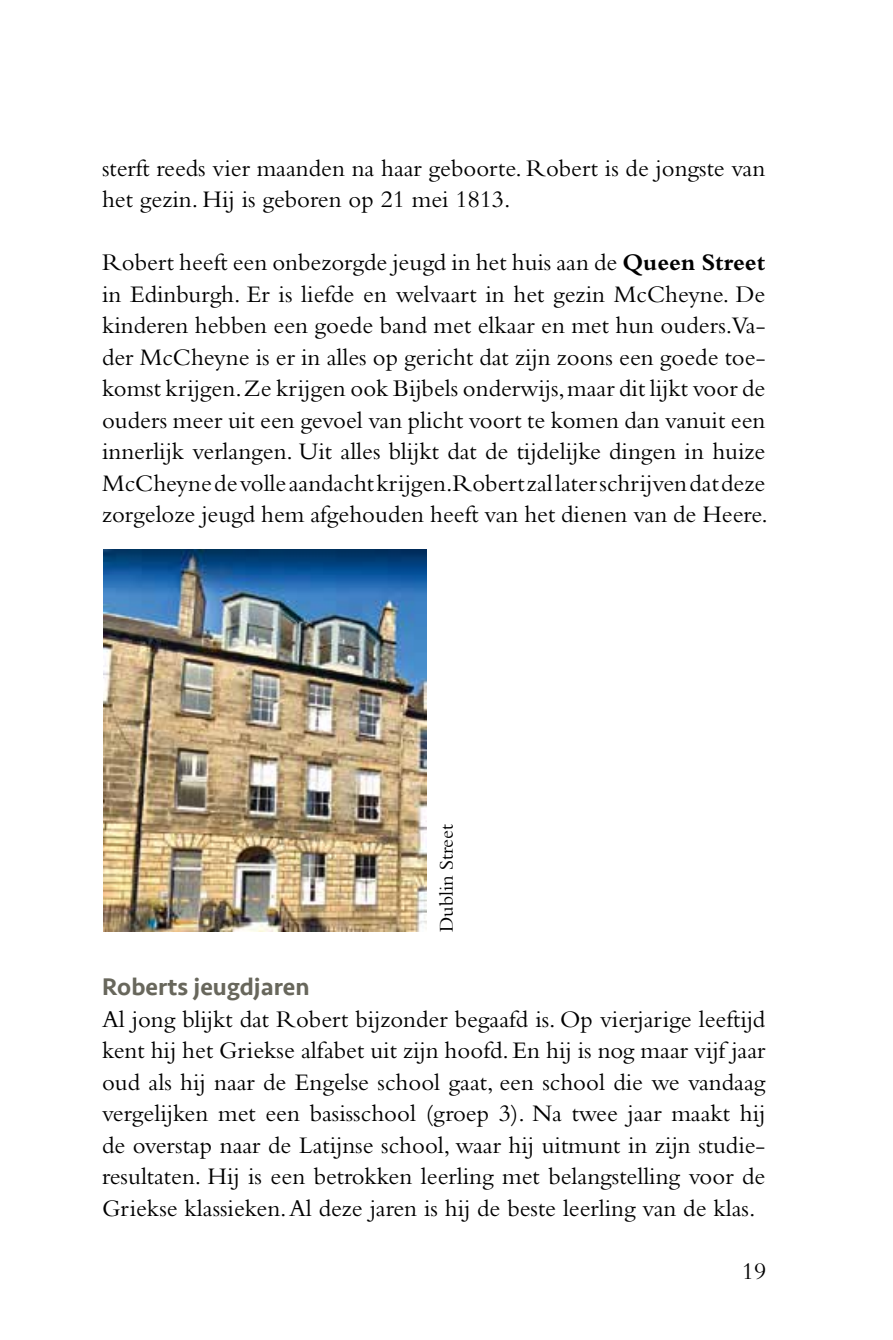
<style>
.page{position:relative;width:893px;height:1340px;background:#fff}
.page>*{position:absolute;margin:0;border:0;box-sizing:border-box;transform-origin:0 0}
.t1{font:24.75px/31.5px "Bembo Std";color:#000;text-align:justify}
.t2{font:500 24.75px "Seravek";color:#68675c}
.t3{font:20.25px "Bembo Std";color:#000}
.s1{font-weight:700}
</style>
<div class="page">
<img style="left:103px;top:549px;width:323px;height:383px">
<p class="t1" style="left:102px;top:152px;width:665px">sterft reeds vier maanden na haar geboorte. Robert is de jongste van het gezin. Hij is geboren op 21 mei 1813.</p>
<p class="t1" style="left:102px;top:246px;width:667px">Robert heeft een onbezorgde jeugd in het huis aan de <span class="s1">Queen Street </span>in Edinburgh. Er is liefde en welvaart in het gezin McCheyne. De kinderen hebben een goede band met elkaar en met hun ouders.Va&shy;der McCheyne is er in alles op gericht dat zijn zoons een goede toe&shy;komst krijgen. Ze krijgen ook Bijbels onderwijs, maar dit lijkt voor de ouders meer uit een gevoel van plicht voort te komen dan vanuit een innerlijk verlangen. Uit alles blijkt dat de tijdelijke dingen in huize McCheyne de volle aandacht krijgen.Robert zal later schrijven dat deze zorgeloze jeugd hem afgehouden heeft van het dienen van de Heere.</p>
<p class="t3" style="left:435px;top:932px;width:109px;rotate:-90deg">Dublin Street</p>
<p class="t2" style="left:102px;top:971px;width:209px">Roberts jeugdjaren</p>
<p class="t1" style="left:102px;top:1002px;width:665px">Al jong blijkt dat Robert bijzonder begaafd is. Op vierjarige leeftijd kent hij het Griekse alfabet uit zijn hoofd. En hij is nog maar vijf jaar oud als hij naar de Engelse school gaat, een school die we vandaag vergelijken met een basisschool (groep 3). Na twee jaar maakt hij de overstap naar de Latijnse school, waar hij uitmunt in zijn studie&shy;resultaten. Hij is een betrokken leerling met belangstelling voor de Griekse klassieken. Al deze jaren is hij de beste leerling van de klas.</p>
<p class="t1" style="left:742px;top:1254px;width:26px">19</p>
</div>
